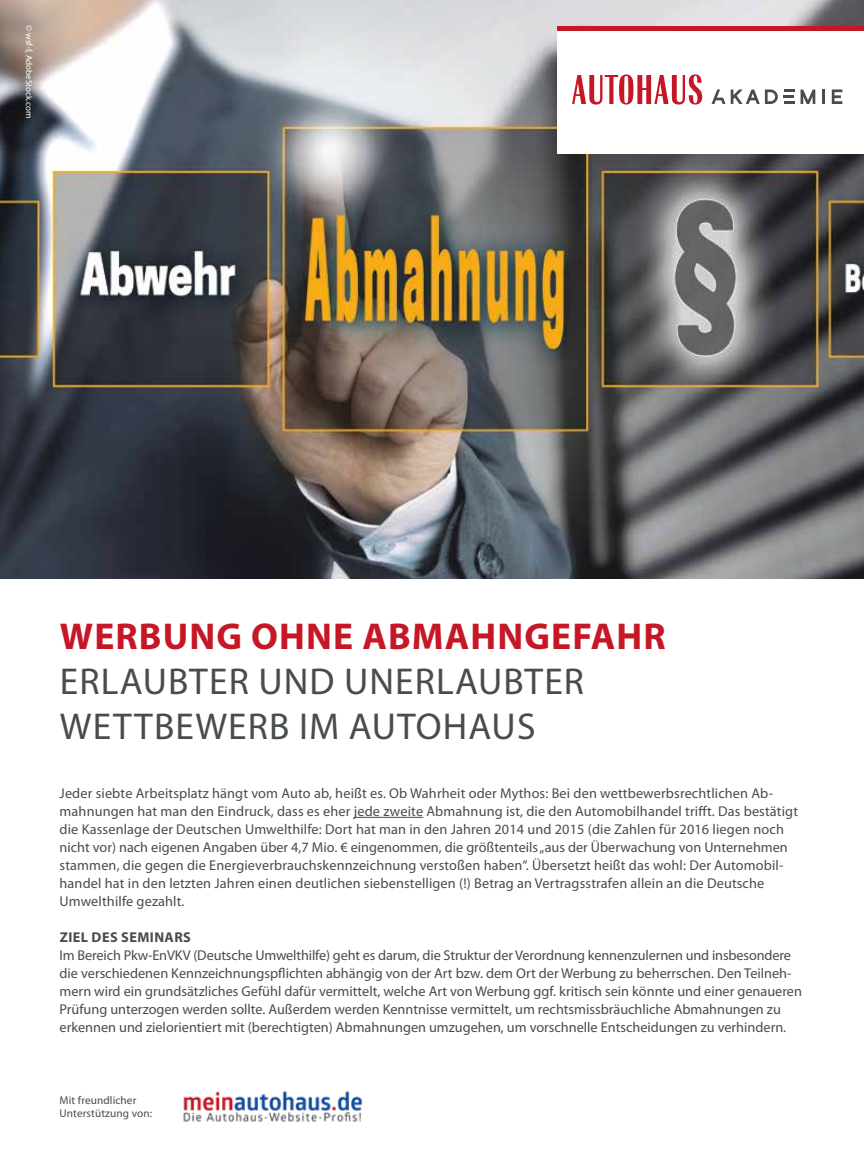
<style>
.page{position:relative;width:864px;height:1157px;background:#fff}
.page>*{position:absolute;margin:0;border:0;box-sizing:border-box;transform-origin:0 0}
.t1{font:37.5px/45px "Myriad Pro";letter-spacing:.03em;color:#484c4d}
.t2{font:700 37.5px "Myriad Pro";letter-spacing:.03em;color:#c51725}
.t3{font:14.25px/18px "Myriad Pro";color:#484c4d}
.t4{font:700 14.25px "Myriad Pro";letter-spacing:.03em;color:#484c4d}
.t5{font:11.25px/13.5px "Myriad Pro";letter-spacing:.01em;color:#484c4d}
.t6{font:9px "Myriad Pro";color:#fff}
</style>
<div class="page">
<img style="left:0;top:0;width:863px;height:578px">
<div style="left:557px;top:27px;width:306px;height:127px;background:#fff"></div>
<svg style="left:572px;top:74px;width:130px;height:31px"></svg>
<svg style="left:831px;top:89px;width:11px;height:15px"></svg>
<svg style="left:711px;top:89px;width:66px;height:15px"></svg>
<svg style="left:783px;top:89px;width:11px;height:15px"></svg>
<svg style="left:800px;top:89px;width:15px;height:15px"></svg>
<hr style="left:821px;top:89px;width:3px;height:15px;background:#484c4d">
<hr style="left:557px;top:27px;width:306px;height:4px;background:#c51725">
<img style="left:183px;top:1091px;width:179px;height:31px">
<hr style="left:353px;top:817px;width:70px;height:1px;background:#484c4d">
<p class="t6" style="left:35px;top:25px;width:95px;rotate:90deg">© wsf-f, AdobeStock.com</p>
<h1 class="t2" style="left:60px;top:612px;width:607px">WERBUNG OHNE ABMAHNGEFAHR</h1>
<h1 class="t1" style="left:60px;top:658px;width:525px">ERLAUBTER UND UNERLAUBTER<br>WETTBEWERB IM AUTOHAUS</h1>
<p class="t3" style="left:60px;top:784px;width:739px">Jeder siebte Arbeitsplatz hängt vom Auto ab, heißt es. Ob Wahrheit oder Mythos: Bei den wettbewerbsrechtlichen Ab&shy;mahnungen hat man den Eindruck, dass es eher jede zweite Abmahnung ist, die den Automobilhandel trifft. Das bestätigt die Kassenlage der Deutschen Umwelthilfe: Dort hat man in den Jahren 2014 und 2015 (die Zahlen für 2016 liegen noch nicht vor) nach eigenen Angaben über 4,7 Mio. € eingenommen, die größtenteils „aus der Überwachung von Unternehmen stammen, die gegen die Energieverbrauchskennzeichnung verstoßen haben“. Übersetzt heißt das wohl: Der Automobil&shy;handel hat in den letzten Jahren einen deutlichen siebenstelligen (!) Betrag an Vertragsstrafen allein an die Deutsche Umwelthilfe gezahlt.</p>
<p class="t4" style="left:60px;top:927px;width:133px">ZIEL DES SEMINARS</p>
<p class="t3" style="left:60px;top:946px;width:743px">Im Bereich Pkw-EnVKV (Deutsche Umwelthilfe) geht es darum, die Struktur der Verordnung kennenzulernen und insbesondere die verschiedenen Kennzeichnungspflichten abhängig von der Art bzw. dem Ort der Werbung zu beherrschen. Den Teilneh&shy;mern wird ein grundsätzliches Gefühl dafür vermittelt, welche Art von Werbung ggf. kritisch sein könnte und einer genaueren Prüfung unterzogen werden sollte. Außerdem werden Kenntnisse vermittelt, um rechtsmissbräuchliche Abmahnungen zu erkennen und zielorientiert mit (berechtigten) Abmahnungen umzugehen, um vorschnelle Entscheidungen zu verhindern.</p>
<p class="t5" style="left:60px;top:1093px;width:94px">Mit freundlicher<br>Unterstützung von:</p>
</div>
